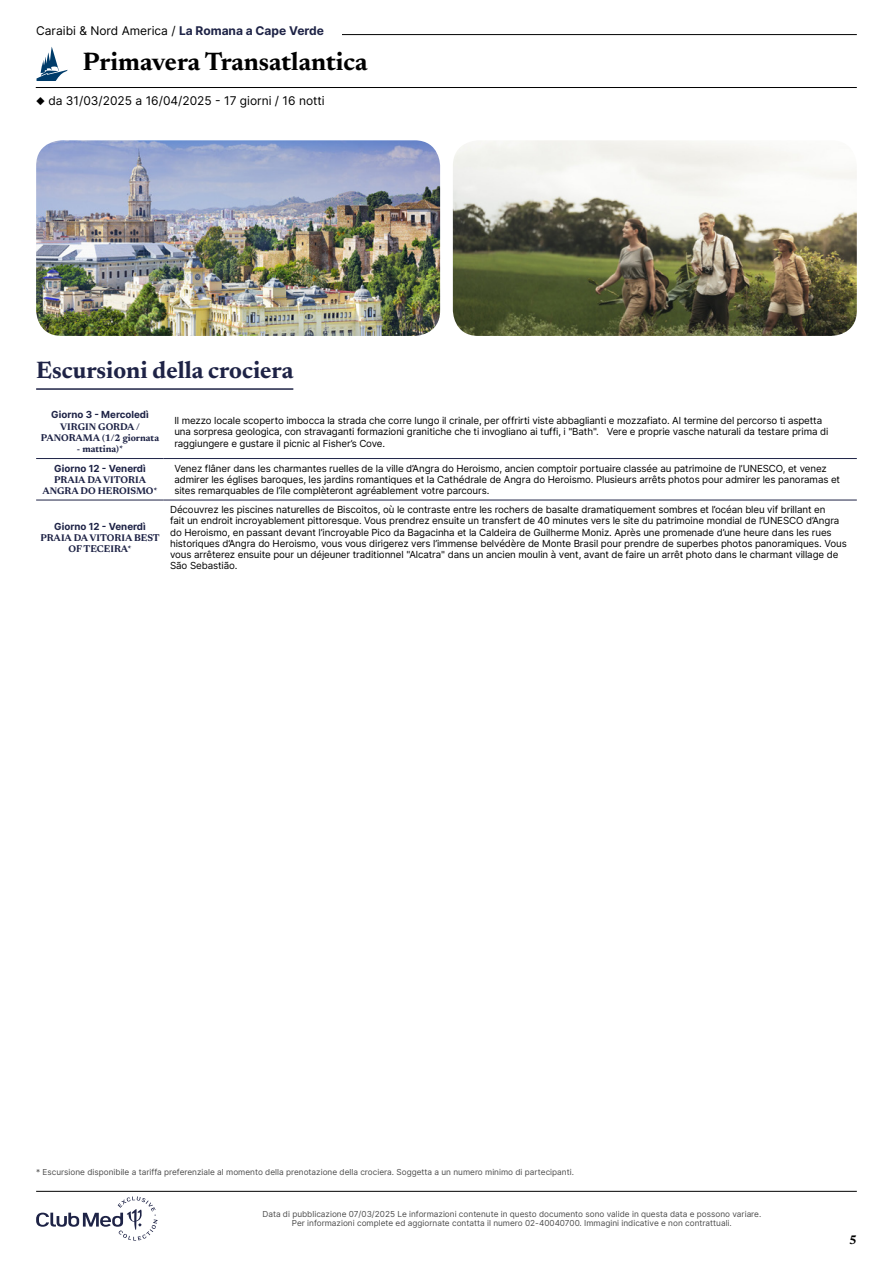
<style>
.page{position:relative;width:893px;height:1263px;background:#fff}
.page>*{position:absolute;margin:0;border:0;box-sizing:border-box;transform-origin:0 0}
.t1{font:700 25.5px "Newsreader 24 pt";color:#000}
.t2{font:700 24px "Newsreader 24 pt";color:#1e2346}
.t3{font:700 12.6px "Newsreader 24 pt";color:#000}
.t4{font:12px "Inter";color:#000}
.t5{font:9.75px/11.2px "Inter";letter-spacing:-.01em;color:#000}
.t6{font:700 9.75px/11.2px "Newsreader 24 pt";color:#1e2346;text-align:center}
.t7{font:700 9.75px "Inter";color:#1e2346}
.t8{font:8.25px/9px "Inter";color:#4d4d4d;text-align:center}
.s1{font-weight:700;color:#1e2346}
</style>
<div class="page">
<hr style="left:107px;top:34px;width:750px;height:1px;background:#000">
<hr style="left:36px;top:87px;width:821px;height:1px;background:#000">
<svg style="left:36px;top:47px;width:32px;height:34px"></svg>
<div style="left:36px;top:26px;width:305px;height:17px;background:#fff"></div>
<img style="left:36px;top:140px;width:404px;height:196px">
<img style="left:453px;top:140px;width:404px;height:196px">
<hr style="left:36px;top:388px;width:257px;height:2px;background:#1e2346">
<hr style="left:36px;top:458px;width:128px;height:1px;background:#1e2346">
<hr style="left:36px;top:500px;width:128px;height:1px;background:#1e2346">
<hr style="left:164px;top:458px;width:693px;height:1px;background:#1e2346">
<hr style="left:164px;top:500px;width:693px;height:1px;background:#1e2346">
<svg style="left:36px;top:1196px;width:122px;height:44px"></svg>
<hr style="left:36px;top:1191px;width:821px;height:1px;background:#000">
<p class="t4" style="left:36px;top:22px;width:289px">Caraibi &amp; Nord America / <span class="s1">La Romana a Cape Verde</span></p>
<h1 class="t1" style="left:83px;top:43px;width:286px">Primavera Transatlantica</h1>
<p class="t4" style="left:36px;top:92px;width:290px">◆ da 31/03/2025 a 16/04/2025 - 17 giorni / 16 notti</p>
<h2 class="t2" style="left:36px;top:353px;width:259px">Escursioni della crociera</h2>
<p class="t7" style="left:51px;top:408px;width:99px">Giorno 3 - Mercoledì</p>
<p class="t6" style="left:41px;top:420px;width:120px">VIRGIN GORDA /<br>PANORAMA (1/2 giornata</p>
<p class="t6" style="left:77px;top:443px;width:48px">- mattina)*</p>
<p class="t5" style="left:174px;top:415px;width:655px">Il mezzo locale scoperto imbocca la strada che corre lungo il crinale, per offrirti viste abbaglianti e mozzafiato. Al termine del percorso ti aspetta una sorpresa geologica, con stravaganti formazioni granitiche che ti invogliano ai tuffi, i "Bath". Vere e proprie vasche naturali da testare prima di raggiungere e gustare il picnic al Fisher’s Cove.</p>
<p class="t7" style="left:54px;top:461px;width:93px">Giorno 12 - Venerdì</p>
<p class="t6" style="left:42px;top:473px;width:117px">PRAIA DA VITORIA<br>ANGRA DO HEROISMO*</p>
<p class="t5" style="left:174px;top:462px;width:667px">Venez flâner dans les charmantes ruelles de la ville d’Angra do Heroismo, ancien comptoir portuaire classée au patrimoine de l’UNESCO, et venez admirer les églises baroques, les jardins romantiques et la Cathédrale de Angra do Heroismo. Plusieurs arrêts photos pour admirer les panoramas et sites remarquables de l’ile complèteront agréablement votre parcours.</p>
<p class="t7" style="left:54px;top:519px;width:93px">Giorno 12 - Venerdì</p>
<p class="t6" style="left:40px;top:532px;width:121px">PRAIA DA VITORIA BEST<br>OF TECEIRA*</p>
<p class="t5" style="left:170px;top:504px;width:678px">Découvrez les piscines naturelles de Biscoitos, où le contraste entre les rochers de basalte dramatiquement sombres et l’océan bleu vif brillant en<br>fait un endroit incroyablement pittoresque. Vous prendrez ensuite un transfert de 40 minutes vers le site du patrimoine mondial de l’UNESCO d’Angra do Heroismo, en passant devant l’incroyable Pico da Bagacinha et la Caldeira de Guilherme Moniz. Après une promenade d’une heure dans les rues historiques d’Angra do Heroismo, vous vous dirigerez vers l’immense belvédère de Monte Brasil pour prendre de superbes photos panoramiques. Vous vous arrêterez ensuite pour un déjeuner traditionnel "Alcatra" dans un ancien moulin à vent, avant de faire un arrêt photo dans le charmant village de São Sebastião.</p>
<p class="t8" style="left:36px;top:1168px;width:539px">* Escursione disponibile a tariffa preferenziale al momento della prenotazione della crociera. Soggetta a un numero minimo di partecipanti.</p>
<p class="t8" style="left:262px;top:1209px;width:500px">Data di pubblicazione 07/03/2025 Le informazioni contenute in questo documento sono valide in questa data e possono variare.<br>Per informazioni complete ed aggiornate contatta il numero 02-40040700. Immagini indicative e non contrattuali.</p>
<p class="t3" style="left:849px;top:1230px;width:9px">5</p>
</div>
